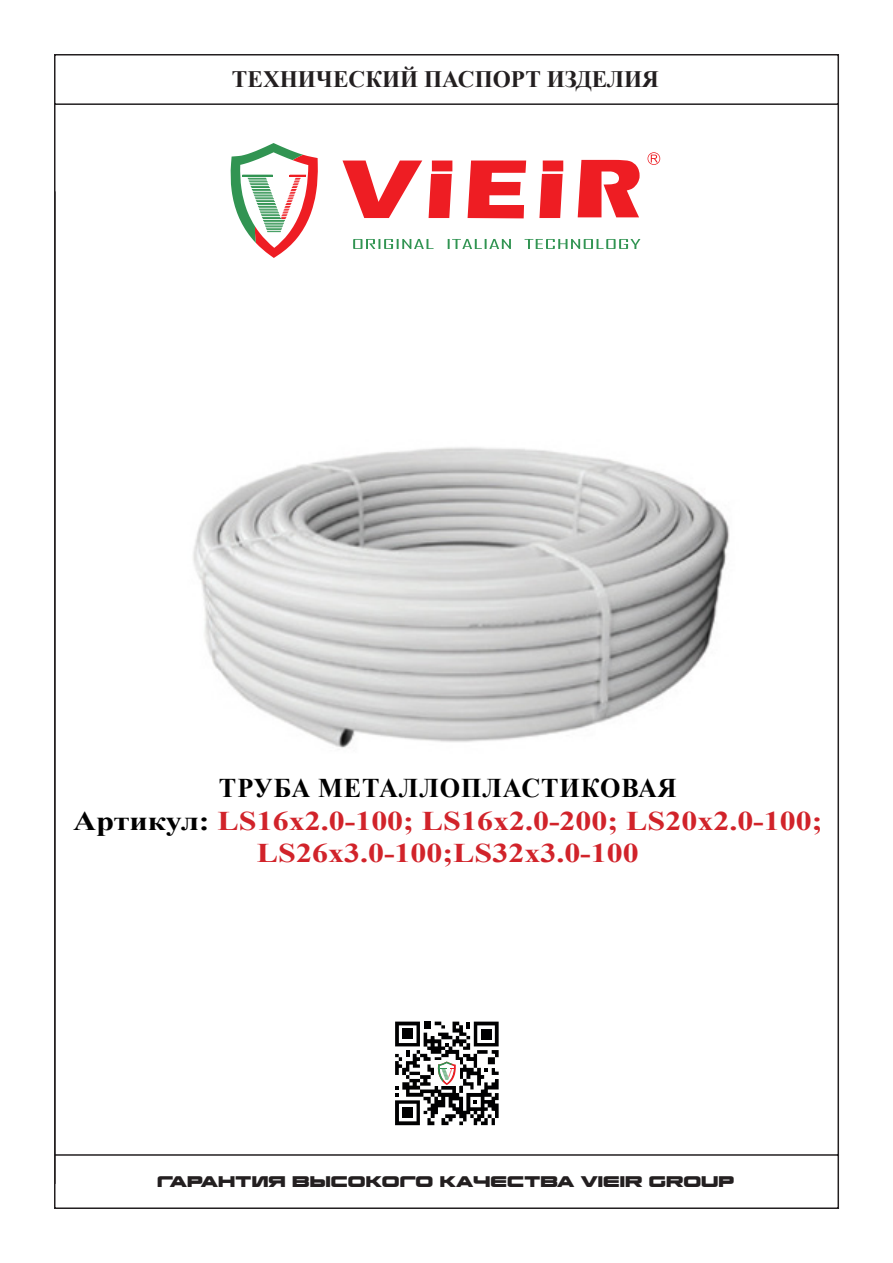
<style>
.page{position:relative;width:893px;height:1263px;background:#fff}
.page>*{position:absolute;margin:0;border:0;box-sizing:border-box;transform-origin:0 0}
.t1{font:700 27px/32.4px "Times New Roman";color:#d1232a;text-align:center;scale:1.18 1}
.t2{font:700 27px "Times New Roman";letter-spacing:.035em;color:#000}
.t3{font:700 23.55px "Times New Roman";color:#231f20}
.t4{font:800 13.5px "Korataki";color:#231f20}
.s1{color:#000}
</style>
<div class="page">
<svg style="left:342px;top:161px;width:80px;height:57px"></svg>
<svg style="left:468px;top:161px;width:58px;height:57px"></svg>
<svg style="left:539px;top:161px;width:24px;height:57px"></svg>
<svg style="left:429px;top:161px;width:23px;height:57px"></svg>
<svg style="left:578px;top:160px;width:62px;height:57px"></svg>
<svg style="left:647px;top:152px;width:13px;height:13px"></svg>
<svg style="left:353px;top:239px;width:287px;height:10px"></svg>
<svg style="left:230px;top:143px;width:88px;height:115px"></svg>
<hr style="left:837px;top:54px;width:2px;height:1155px;background:#231f20">
<hr style="left:54px;top:54px;width:2px;height:1155px;background:#231f20">
<hr style="left:54px;top:103px;width:784px;height:2px;background:#231f20">
<hr style="left:54px;top:54px;width:784px;height:2px;background:#231f20">
<hr style="left:54px;top:1154px;width:785px;height:2px;background:#231f20">
<hr style="left:54px;top:1207px;width:785px;height:2px;background:#231f20">
<svg style="left:395px;top:1021px;width:104px;height:104px"></svg>
<img style="left:193px;top:447px;width:537px;height:301px">
<p class="t3" style="left:232px;top:62px;width:429px">ТЕХНИЧЕСКИЙ ПАСПОРТ ИЗДЕЛИЯ</p>
<p class="t2" style="left:219px;top:768px;width:459px">ТРУБА МЕТАЛЛОПЛАСТИКОВАЯ</p>
<p class="t1" style="left:73px;top:803px;width:636px"><span class="s1">Артикул:</span> LS16х2.0-100; LS16х2.0-200; LS20х2.0-100;<br>LS26х3.0-100;LS32х3.0-100</p>
<p class="t4" style="left:157px;top:1173px;width:579px">ГАРАНТИЯ ВЫСОКОГО КАЧЕСТВА VIEIR GROUP</p>
</div>
